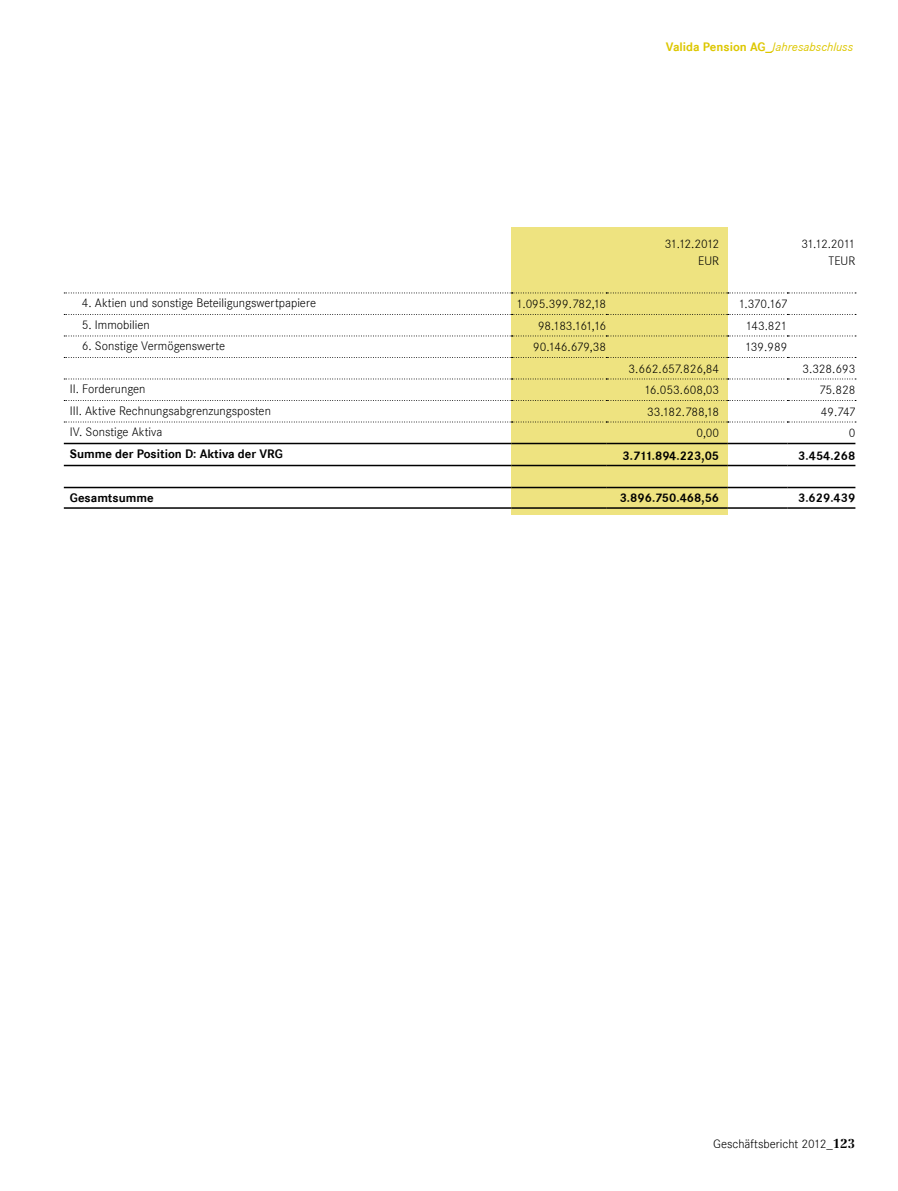
<style>
.page{position:relative;width:898px;height:1191px;background:#fff}
.page>*{position:absolute;margin:0;border:0;box-sizing:border-box;transform-origin:0 0}
.t1{font:12.75px "Corporate S Ligh";color:#000}
.t2{font:700 12.75px "Corporate S";color:#000}
.t3{font:700 12.75px "Corporate S";color:#ddc700}
.t4{font:12.75px/16.5px "Corporate S Ligh";letter-spacing:-.025em;color:#000;text-align:right}
.t5{font:12.75px/16.5px "Corporate S Ligh";letter-spacing:-.045em;color:#000;text-align:right}
.t6{font:12.75px "Corporate S Ligh";letter-spacing:-.075em;color:#000}
.s1{font-weight:400;font-style:italic}
.s2{font-family:"Centennial LT";font-weight:700}
</style>
<div class="page">
<div style="left:511px;top:227px;width:216px;height:287px;background:#eee380"></div>
<svg style="left:64px;top:292px;width:791px;height:1px"></svg>
<svg style="left:64px;top:314px;width:791px;height:1px"></svg>
<svg style="left:64px;top:335px;width:791px;height:1px"></svg>
<svg style="left:64px;top:357px;width:791px;height:1px"></svg>
<svg style="left:64px;top:378px;width:791px;height:1px"></svg>
<svg style="left:64px;top:400px;width:791px;height:1px"></svg>
<svg style="left:64px;top:421px;width:791px;height:1px"></svg>
<hr style="left:64px;top:443px;width:447px;height:1px;background:#000">
<hr style="left:511px;top:443px;width:95px;height:1px;background:#000">
<hr style="left:606px;top:443px;width:121px;height:1px;background:#000">
<hr style="left:727px;top:443px;width:60px;height:1px;background:#000">
<hr style="left:787px;top:443px;width:68px;height:1px;background:#000">
<hr style="left:64px;top:465px;width:447px;height:1px;background:#000">
<hr style="left:511px;top:465px;width:95px;height:1px;background:#000">
<hr style="left:606px;top:465px;width:121px;height:1px;background:#000">
<hr style="left:727px;top:465px;width:60px;height:1px;background:#000">
<hr style="left:787px;top:465px;width:68px;height:1px;background:#000">
<hr style="left:511px;top:487px;width:95px;height:1px;background:#000">
<hr style="left:606px;top:487px;width:121px;height:1px;background:#000">
<hr style="left:727px;top:487px;width:60px;height:1px;background:#000">
<hr style="left:787px;top:487px;width:68px;height:1px;background:#000">
<hr style="left:511px;top:507px;width:95px;height:2px;background:#000">
<hr style="left:606px;top:507px;width:121px;height:2px;background:#000">
<hr style="left:727px;top:507px;width:60px;height:2px;background:#000">
<hr style="left:787px;top:507px;width:68px;height:2px;background:#000">
<hr style="left:64px;top:487px;width:447px;height:1px;background:#000">
<hr style="left:64px;top:507px;width:447px;height:2px;background:#000">
<p class="t3" style="left:665px;top:39px;width:189px">Valida Pension AG_<span class="s1">Jahresabschluss</span></p>
<p class="t5" style="left:664px;top:236px;width:56px">31.12.2012<br>EUR</p>
<p class="t4" style="left:801px;top:236px;width:55px">31.12.2011<br>TEUR</p>
<p class="t1" style="left:82px;top:296px;width:236px">4. Aktien und sonstige Beteiligungswertpapiere</p>
<p class="t1" style="left:516px;top:297px;width:91px">1.095.399.782,18</p>
<p class="t1" style="left:738px;top:297px;width:50px">1.370.167</p>
<p class="t1" style="left:82px;top:317px;width:69px">5. Immobilien</p>
<p class="t6" style="left:538px;top:318px;width:70px">98.183.161,16</p>
<p class="t1" style="left:745px;top:318px;width:43px">143.821</p>
<p class="t1" style="left:82px;top:339px;width:145px">6. Sonstige Vermögenswerte</p>
<p class="t1" style="left:533px;top:340px;width:75px">90.146.679,38</p>
<p class="t1" style="left:745px;top:340px;width:44px">139.989</p>
<p class="t1" style="left:628px;top:361px;width:92px">3.662.657.826,84</p>
<p class="t1" style="left:802px;top:361px;width:54px">3.328.693</p>
<p class="t1" style="left:70px;top:382px;width:77px">II. Forderungen</p>
<p class="t1" style="left:644px;top:383px;width:76px">16.053.608,03</p>
<p class="t1" style="left:819px;top:383px;width:38px">75.828</p>
<p class="t1" style="left:70px;top:403px;width:202px">III. Aktive Rechnungsabgrenzungsposten</p>
<p class="t1" style="left:647px;top:404px;width:73px">33.182.788,18</p>
<p class="t1" style="left:820px;top:404px;width:36px">49.747</p>
<p class="t1" style="left:70px;top:425px;width:94px">IV. Sonstige Aktiva</p>
<p class="t1" style="left:696px;top:426px;width:24px">0,00</p>
<p class="t1" style="left:848px;top:426px;width:8px">0</p>
<p class="t2" style="left:70px;top:446px;width:214px">Summe der Position D: Aktiva der VRG</p>
<p class="t2" style="left:622px;top:448px;width:98px">3.711.894.223,05</p>
<p class="t2" style="left:798px;top:448px;width:59px">3.454.268</p>
<p class="t2" style="left:70px;top:490px;width:85px">Gesamtsumme</p>
<p class="t2" style="left:619px;top:490px;width:101px">3.896.750.468,56</p>
<p class="t2" style="left:797px;top:490px;width:59px">3.629.439</p>
<p class="t1" style="left:712px;top:1137px;width:144px">Geschäftsbericht 2012_<span class="s2">123</span></p>
</div>
